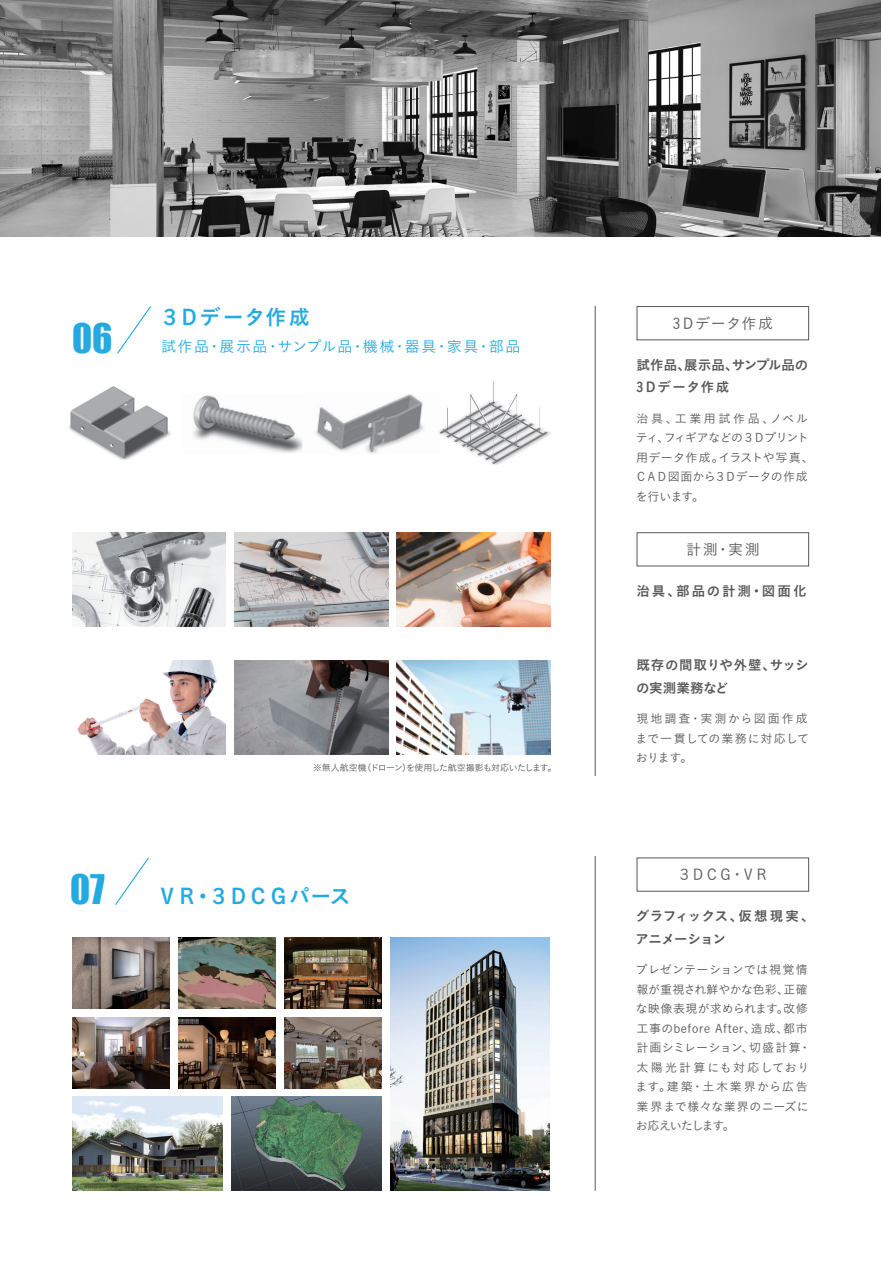
<style>
.page{position:relative;width:881px;height:1263px;background:#fff}
.page>*{position:absolute;margin:0;border:0;box-sizing:border-box;transform-origin:0 0}
.t1{font:37.5px "Impact";color:#24aae1}
.t2{font:21px "Koburina Go Std W6";letter-spacing:-.045em;color:#24aae1}
.t3{font:21px "Koburina Go Std W6";letter-spacing:.005em;color:#24aae1}
.t4{font:15px "Koburina Go Std W3";letter-spacing:.1em;color:#24aae1}
.t5{font:15px "Koburina Go Std W3";letter-spacing:.015em;color:#57585a}
.t6{font:13.5px/22.5px "Koburina Go Std W6";letter-spacing:.01em;color:#57585a}
.t7{font:13.5px/22.5px "Koburina Go Std W6";letter-spacing:-.035em;color:#57585a}
.t8{font:13.5px "Koburina Go Std W6";letter-spacing:.15em;color:#57585a}
.t9{font:12px/19.5px "Koburina Go Std W3";letter-spacing:.025em;color:#57585a}
.t10{font:12px/19.5px "Koburina Go Std W3";letter-spacing:-.02em;color:#57585a}
.t11{font:9px "Koburina Go Std W3";letter-spacing:-.065em;color:#57585a}
</style>
<div class="page">
<img style="left:0;top:0;width:880px;height:236px">
<img style="left:390px;top:937px;width:159px;height:254px">
<img style="left:72px;top:532px;width:154px;height:94px">
<img style="left:234px;top:532px;width:154px;height:94px">
<img style="left:396px;top:532px;width:154px;height:94px">
<img style="left:193px;top:395px;width:109px;height:58px">
<img style="left:302px;top:394px;width:117px;height:60px">
<img style="left:68px;top:386px;width:103px;height:74px">
<img style="left:419px;top:381px;width:132px;height:84px">
<img style="left:77px;top:660px;width:149px;height:94px">
<img style="left:234px;top:660px;width:154px;height:94px">
<img style="left:396px;top:660px;width:154px;height:94px">
<div style="left:636px;top:306px;width:172px;height:34px;border:1px solid #57585a"></div>
<div style="left:636px;top:532px;width:172px;height:34px;border:1px solid #57585a"></div>
<svg style="left:117px;top:306px;width:34px;height:48px"></svg>
<hr style="left:594px;top:306px;width:1px;height:885px;background:#57585a">
<div style="left:568px;top:776px;width:52px;height:80px;background:#fff"></div>
<svg style="left:115px;top:857px;width:34px;height:48px"></svg>
<img style="left:72px;top:937px;width:98px;height:72px">
<img style="left:178px;top:937px;width:97px;height:72px">
<img style="left:284px;top:937px;width:97px;height:72px">
<img style="left:72px;top:1017px;width:98px;height:71px">
<img style="left:178px;top:1017px;width:97px;height:71px">
<img style="left:284px;top:1017px;width:97px;height:71px">
<img style="left:72px;top:1097px;width:150px;height:94px">
<img style="left:231px;top:1097px;width:150px;height:94px">
<h1 class="t1" style="left:72px;top:309px;width:42px">06</h1>
<h2 class="t3" style="left:159px;top:301px;width:152px">３Ｄデータ作成</h2>
<p class="t4" style="left:161px;top:335px;width:361px">試作品・展示品・サンプル品・機械・器具・家具・部品</p>
<h1 class="t1" style="left:70px;top:860px;width:36px">07</h1>
<p class="t11" style="left:313px;top:760px;width:244px">※無人航空機（ドローン）を使用した航空撮影も対応いたします。</p>
<h2 class="t2" style="left:157px;top:880px;width:195px">ＶＲ・３ＤＣＧパース</h2>
<p class="t5" style="left:672px;top:312px;width:102px">3Ｄデータ作成</p>
<p class="t6" style="left:636px;top:354px;width:173px">試作品、展示品、サンプル品の<br>3Ｄデータ作成</p>
<p class="t10" style="left:635px;top:408px;width:180px">治具、工業用試作品、ノベルティ、フィギアなどの３Ｄプリント用データ作成。イラストや写真、<br>ＣＡＤ図面から３Ｄデータの作成を行います。</p>
<p class="t5" style="left:686px;top:538px;width:75px">計測・実測</p>
<p class="t8" style="left:636px;top:580px;width:172px">治具、部品の計測・図面化</p>
<p class="t6" style="left:635px;top:654px;width:174px">既存の間取りや外壁、サッシの実測業務など</p>
<p class="t9" style="left:635px;top:709px;width:175px;text-align:justify">現地調査・実測から図面作成まで一貫しての業務に対応しております。</p>
<p class="t5" style="left:676px;top:863px;width:94px">３ＤＣＧ・ＶＲ</p>
<p class="t7" style="left:635px;top:905px;width:180px">グラフィックス、仮想現実、アニメーション</p>
<p class="t9" style="left:635px;top:960px;width:177px">プレゼンテーションでは視覚情報が重視され鮮やかな色彩、正確な映像表現が求められます。改修工事のbefore After、造成、都市計画シミレーション、切盛計算・太陽光計算にも対応しております。建築・土木業界から広告業界まで様々な業界のニーズにお応えいたします。</p>
</div>
